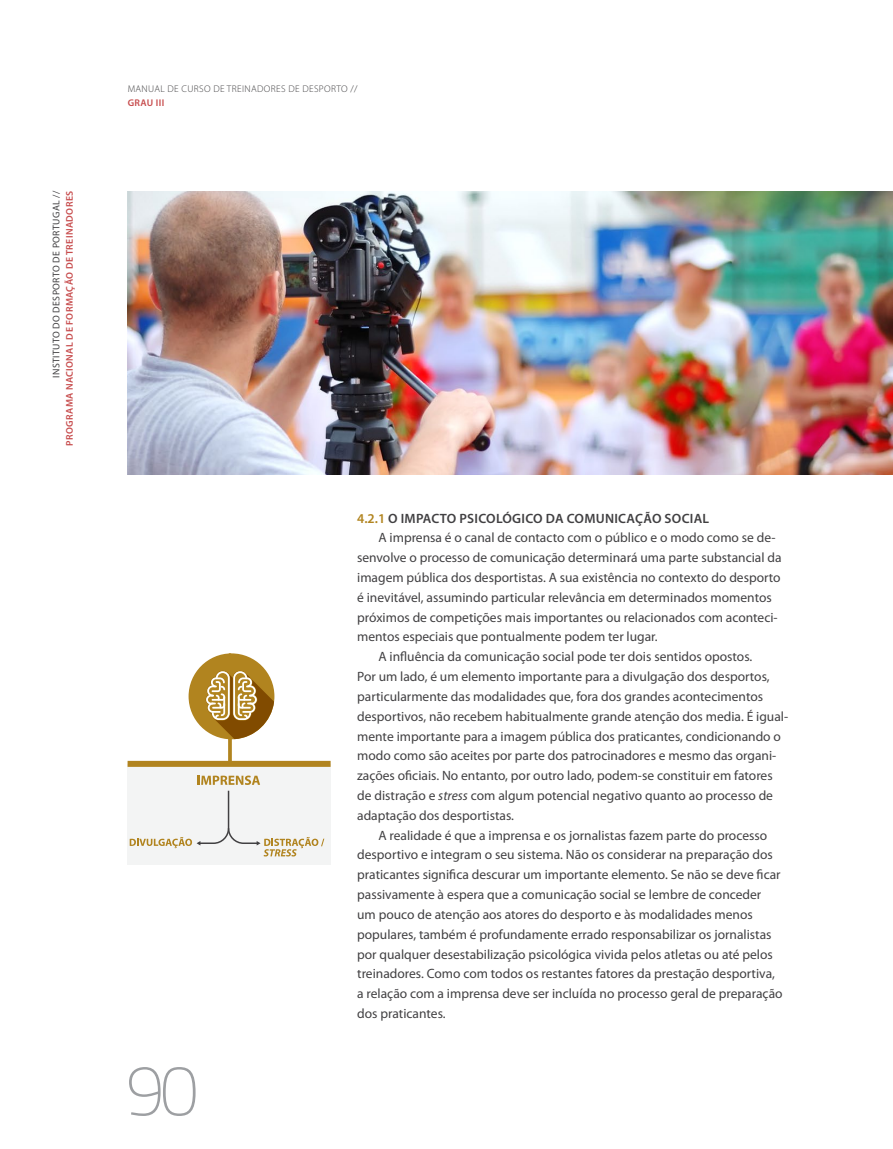
<style>
.page{position:relative;width:893px;height:1149px;background:#fff}
.page>*{position:absolute;margin:0;border:0;box-sizing:border-box;transform-origin:0 0}
.t1{font:700 72px "Titillium Text 14 L";color:#9d9fa2}
.t2{font:13.5px "Myriad Pro";color:#414042}
.t3{font:600 13.5px "Myriad Pro";letter-spacing:.02em;color:#414042}
.t4{font:600 9.75px "Myriad Pro";letter-spacing:.04em;color:#c74c4d}
.t5{font:300 9.75px "Myriad Pro";letter-spacing:.04em;color:#414042}
.t6{font:9.75px "Myriad Pro";letter-spacing:.04em;color:#414042}
.s1{color:#b1841f}
.s2{font-style:italic}
</style>
<div class="page">
<div style="left:128px;top:764px;width:203px;height:100px;background:#f3f4f4"></div>
<img style="left:128px;top:191px;width:765px;height:283px">
<svg style="left:130px;top:653px;width:194px;height:204px"></svg>
<div style="left:128px;top:760px;width:203px;height:6px;background:#b1841f"></div>
<p class="t6" style="left:50px;top:378px;width:189px;rotate:-90deg">INSTITUTO DO DESPORTO DE PORTUGAL //</p>
<p class="t4" style="left:63px;top:446px;width:256px;rotate:-90deg">PROGRAMA NACIONAL DE FORMAÇÃO DE TREINADORES</p>
<p class="t5" style="left:128px;top:83px;width:231px">MANUAL DE CURSO DE TREINADORES DE DESPORTO //</p>
<p class="t4" style="left:128px;top:96px;width:38px">GRAU III</p>
<h1 class="t1" style="left:126px;top:1047px;width:74px">90</h1>
<p class="t3" style="left:357px;top:509px;width:354px"><span class="s1">4.2.1</span> O IMPACTO PSICOLÓGICO DA COMUNICAÇÃO SOCIAL</p>
<p class="t2" style="left:378px;top:529px;width:399px">A imprensa é o canal de contacto com o público e o modo como se de-</p>
<p class="t2" style="left:357px;top:549px;width:426px">senvolve o processo de comunicação determinará uma parte substancial da</p>
<p class="t2" style="left:357px;top:569px;width:425px">imagem pública dos desportistas. A sua existência no contexto do desporto</p>
<p class="t2" style="left:357px;top:588px;width:416px">é inevitável, assumindo particular relevância em determinados momentos</p>
<p class="t2" style="left:357px;top:608px;width:422px">próximos de competições mais importantes ou relacionados com aconteci-</p>
<p class="t2" style="left:357px;top:628px;width:302px">mentos especiais que pontualmente podem ter lugar.</p>
<p class="t2" style="left:378px;top:648px;width:375px">A influência da comunicação social pode ter dois sentidos opostos.</p>
<p class="t2" style="left:357px;top:668px;width:414px">Por um lado, é um elemento importante para a divulgação dos desportos,</p>
<p class="t2" style="left:357px;top:687px;width:407px">particularmente das modalidades que, fora dos grandes acontecimentos</p>
<p class="t2" style="left:357px;top:707px;width:432px">desportivos, não recebem habitualmente grande atenção dos media. É igual-</p>
<p class="t2" style="left:357px;top:727px;width:425px">mente importante para a imagem pública dos praticantes, condicionando o</p>
<p class="t2" style="left:357px;top:747px;width:421px">modo como são aceites por parte dos patrocinadores e mesmo das organi-</p>
<p class="t2" style="left:357px;top:767px;width:417px">zações oficiais. No entanto, por outro lado, podem-se constituir em fatores</p>
<p class="t2" style="left:357px;top:786px;width:417px">de distração e <span class="s2">stress</span> com algum potencial negativo quanto ao processo de</p>
<p class="t2" style="left:357px;top:806px;width:158px">adaptação dos desportistas.</p>
<p class="t2" style="left:378px;top:826px;width:390px">A realidade é que a imprensa e os jornalistas fazem parte do processo</p>
<p class="t2" style="left:357px;top:846px;width:417px">desportivo e integram o seu sistema. Não os considerar na preparação dos</p>
<p class="t2" style="left:357px;top:866px;width:425px">praticantes significa descurar um importante elemento. Se não se deve ficar</p>
<p class="t2" style="left:357px;top:885px;width:406px">passivamente à espera que a comunicação social se lembre de conceder</p>
<p class="t2" style="left:357px;top:905px;width:397px">um pouco de atenção aos atores do desporto e às modalidades menos</p>
<p class="t2" style="left:357px;top:925px;width:416px">populares, também é profundamente errado responsabilizar os jornalistas</p>
<p class="t2" style="left:357px;top:945px;width:417px">por qualquer desestabilização psicológica vivida pelos atletas ou até pelos</p>
<p class="t2" style="left:357px;top:965px;width:419px">treinadores. Como com todos os restantes fatores da prestação desportiva,</p>
<p class="t2" style="left:357px;top:984px;width:427px">a relação com a imprensa deve ser incluída no processo geral de preparação</p>
<p class="t2" style="left:357px;top:1004px;width:90px">dos praticantes.</p>
</div>
